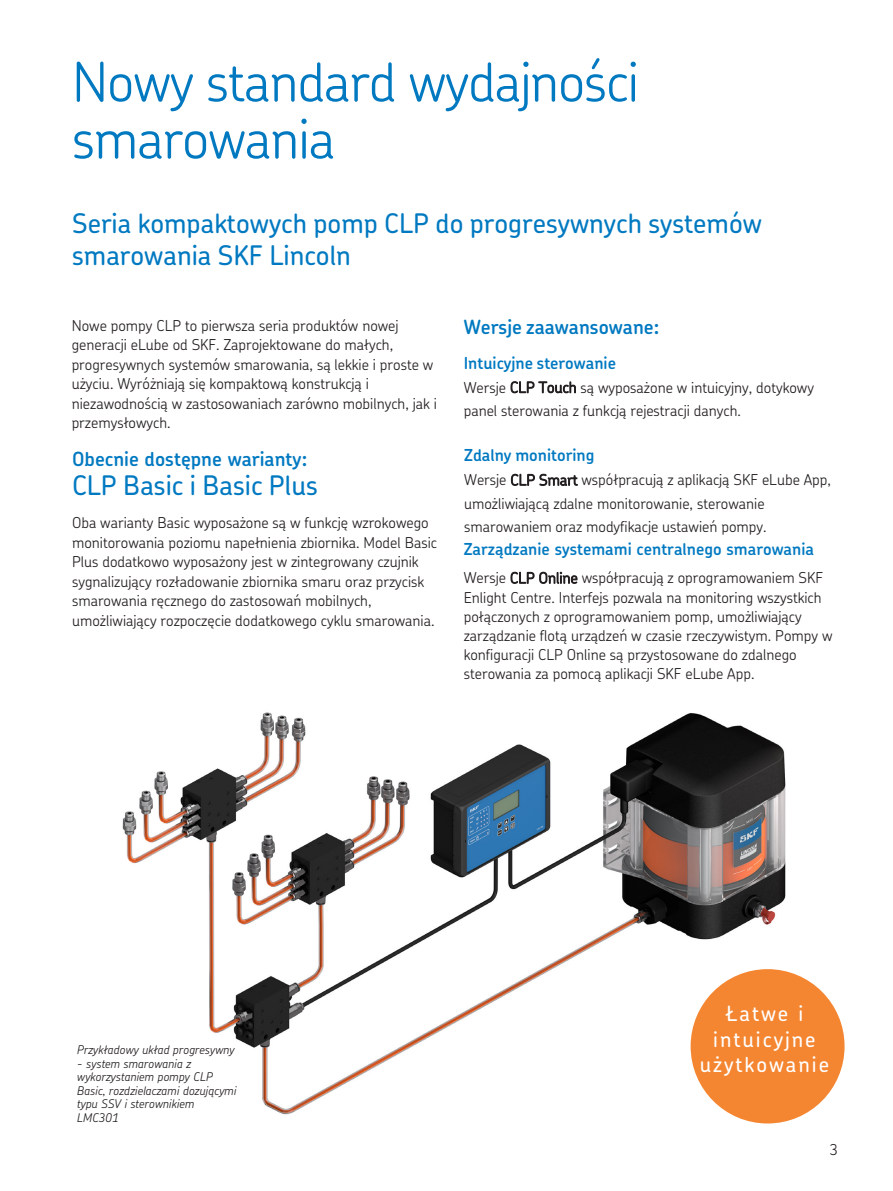
<style>
.page{position:relative;width:893px;height:1191px;background:#fff}
.page>*{position:absolute;margin:0;border:0;box-sizing:border-box;transform-origin:0 0}
.Heading_1_blue{font:300 54px/57px "SKF Chevin OT";letter-spacing:-.015em;color:#0079c1}
.Heading_3_blue{font:500 27px/32.4px "SKF Chevin OT";color:#0079c1}
.Heading_4_blue{font:500 27px "SKF Chevin OT";color:#0079c1}
.Circle_body_white{font:500 21px/25.5px "SKF Chevin OT";letter-spacing:.095em;color:#fff;text-align:center}
.Heading_4_blue-2{font:600 19.5px "SKF Chevin OT";color:#0079c1}
.Heading_5_blue{font:600 16.5px "SKF Chevin OT";color:#0079c1}
.Body_copy{font:600 16.5px "SKF Chevin OT";color:#0079c1}
.Body_copy-2{font:300 15px/19.5px "SKF Chevin OT";color:#231f20}
.Caption_body{font:italic 300 12px/13.5px "SKF Chevin OT";color:#231f20}
</style>
<div class="page">
<img style="left:122px;top:712px;width:680px;height:405px">
<div style="left:690px;top:969px;width:154px;height:155px;background:#f58631;border-radius:50%"></div>
<p class="Heading_1_blue" style="left:72px;top:46px;width:568px">Nowy standard wydajności smarowania</p>
<p class="Heading_3_blue" style="left:72px;top:204px;width:691px">Seria kompaktowych pomp CLP do progresywnych systemów smarowania SKF Lincoln</p>
<p class="Body_copy-2" style="left:72px;top:313px;width:367px">Nowe pompy CLP to pierwsza seria produktów nowej generacji eLube od SKF. Zaprojektowane do małych, progresywnych systemów smarowania, są lekkie i proste w użyciu. Wyróżniają się kompaktową konstrukcją i niezawodnością w zastosowaniach zarówno mobilnych, jak i przemysłowych.</p>
<p class="Heading_4_blue-2" style="left:72px;top:441px;width:237px">Obecnie dostępne warianty:</p>
<p class="Heading_4_blue" style="left:72px;top:460px;width:247px">CLP Basic i Basic Plus</p>
<p class="Body_copy-2" style="left:72px;top:511px;width:366px">Oba warianty Basic wyposażone są w funkcję wzrokowego monitorowania poziomu napełnienia zbiornika. Model Basic Plus dodatkowo wyposażony jest w zintegrowany czujnik sygnalizujący rozładowanie zbiornika smaru oraz przycisk smarowania ręcznego do zastosowań mobilnych, umożliwiający rozpoczęcie dodatkowego cyklu smarowania.</p>
<p class="Heading_4_blue-2" style="left:464px;top:309px;width:197px">Wersje zaawansowane:</p>
<p class="Body_copy" style="left:464px;top:348px;width:154px">Intuicyjne sterowanie</p>
<p class="Body_copy-2" style="left:464px;top:374px;width:352px;line-height:23.2px">Wersje CLP Touch są wyposażone w intuicyjny, dotykowy panel sterowania z funkcją rejestracji danych.</p>
<p class="Body_copy" style="left:464px;top:440px;width:132px">Zdalny monitoring</p>
<p class="Body_copy-2" style="left:464px;top:466px;width:368px;line-height:23.2px">Wersje CLP Smart współpracują z aplikacją SKF eLube App, umożliwiającą zdalne monitorowanie, sterowanie smarowaniem oraz modyfikacje ustawień pompy.</p>
<p class="Heading_5_blue" style="left:464px;top:534px;width:352px">Zarządzanie systemami centralnego smarowania</p>
<p class="Body_copy-2" style="left:464px;top:566px;width:370px">Wersje CLP Online współpracują z oprogramowaniem SKF Enlight Centre. Interfejs pozwala na monitoring wszystkich połączonych z oprogramowaniem pomp, umożliwiający zarządzanie flotą urządzeń w czasie rzeczywistym. Pompy w konfiguracji CLP Online są przystosowane do zdalnego sterowania za pomocą aplikacji SKF eLube App.</p>
<p class="Caption_body" style="left:77px;top:1042px;width:159px">Przykładowy układ progresywny</p>
<p class="Caption_body" style="left:77px;top:1055px;width:161px">- system smarowania z wykorzystaniem pompy CLP<br>Basic, rozdzielaczami dozującymi typu SSV i sterownikiem<br>LMC301</p>
<p class="Circle_body_white" style="left:699px;top:998px;width:131px">Łatwe i intuicyjne użytkowanie</p>
<p class="Body_copy-2" style="left:829px;top:1138px;width:10px">3</p>
</div>
